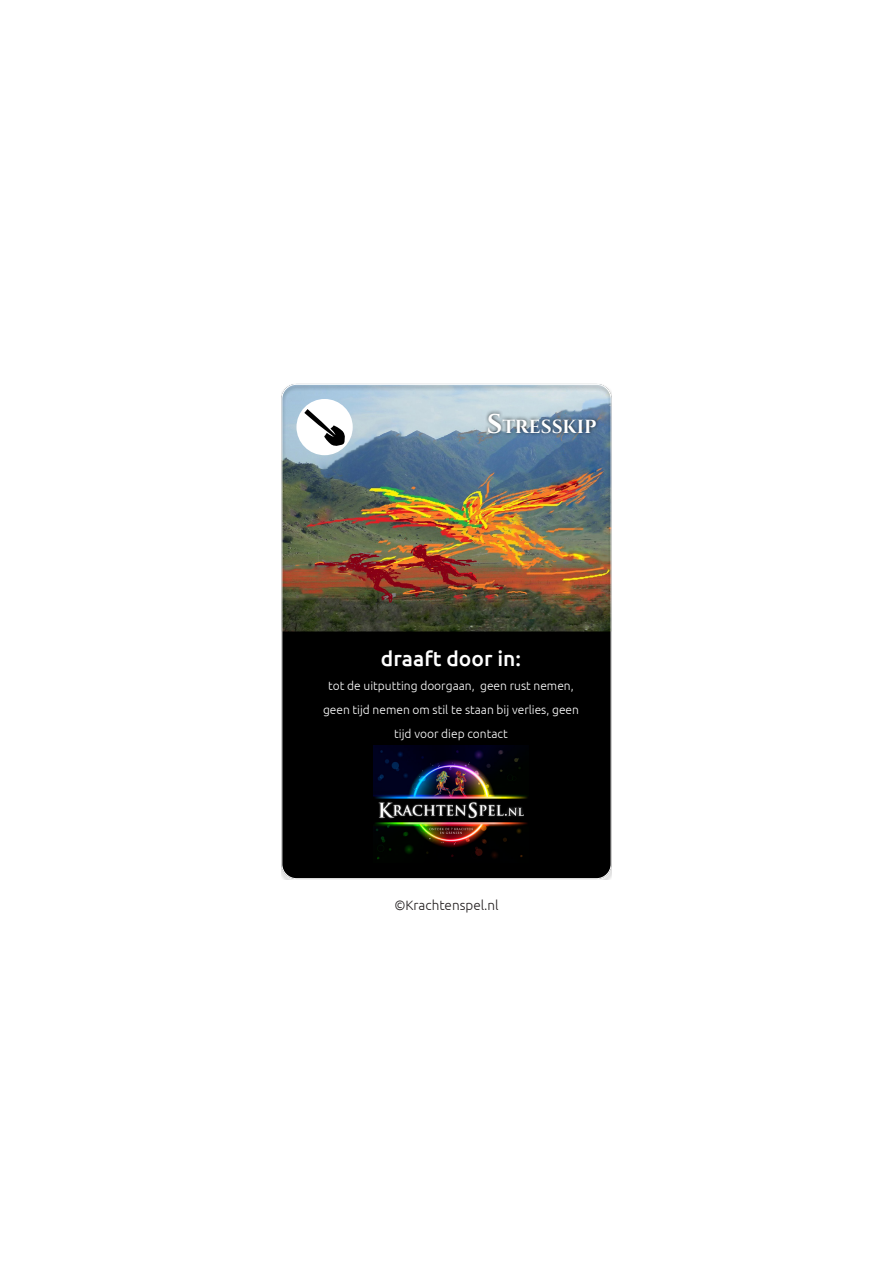
<style>
.page{position:relative;width:893px;height:1263px;background:#fff}
.page>*{position:absolute;margin:0;border:0;box-sizing:border-box;transform-origin:0 0}
.t1{font:500 21px "Ubuntu";color:#fff}
.t2{font:700 18.9px "Cinzel";color:#fff}
.t3{font:300 13.5px "Ubuntu";color:#231f20}
.t4{font:300 12px/24px "Ubuntu";color:#fff;text-align:center}
.s1{font-size:27px}
</style>
<div class="page">
<div style="left:281px;top:384px;width:330px;height:495px;background:#000;opacity:.75"></div>
<img style="left:373px;top:746px;width:156px;height:116px">
<p class="t2" style="left:487px;top:415px;width:111px"><span class="s1">S</span>treSSkip</p>
<p class="t1" style="left:381px;top:645px;width:142px">draaft door in:</p>
<p class="t4" style="left:323px;top:673px;width:257px">tot de uitputting doorgaan, geen rust nemen, geen tijd nemen om stil te staan bij verlies, geen tijd voor diep contact</p>
<p class="t3" style="left:394px;top:897px;width:106px">©Krachtenspel.nl</p>
</div>
